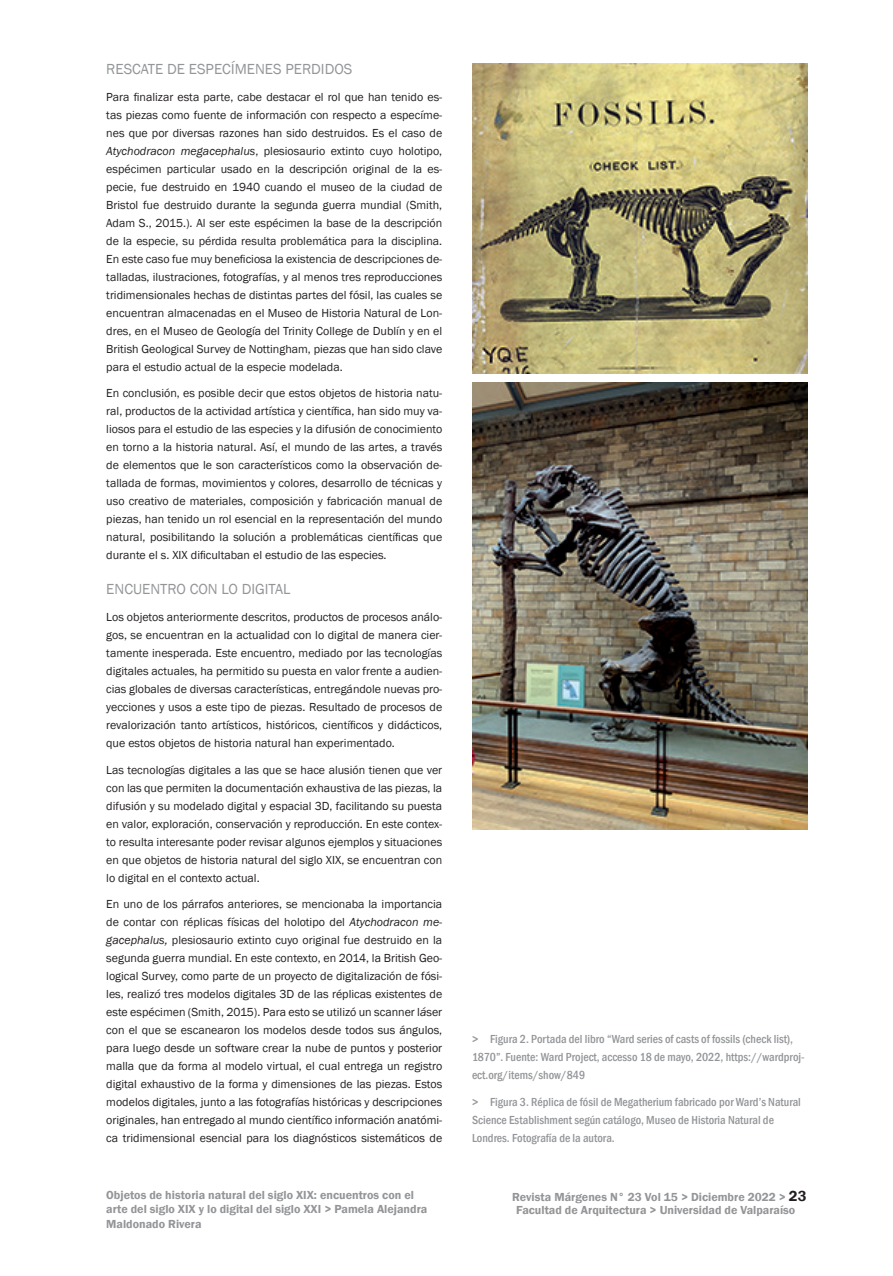
<style>
.page{position:relative;width:893px;height:1276px;background:#fff}
.page>*{position:absolute;margin:0;border:0;box-sizing:border-box;transform-origin:0 0}
.Título_Cuerpo{font:15px "Franklin Gothic";color:#939598}
.Cuerpo_de_texto{font:12px/18px "Franklin Gothic";color:#231f20;text-align:justify}
.t1{font:500 condensed 12px/18px "Franklin Gothic";color:#939598}
.Pié_página{font:600 12px/14.4px "Franklin Gothic";color:#939598}
.s1{font-style:italic}
.s2{font-size:15px;color:#231f20}
</style>
<div class="page">
<img style="left:472px;top:64px;width:336px;height:309px">
<img style="left:472px;top:383px;width:336px;height:447px">
<p class="Título_Cuerpo" style="left:106px;top:60px;width:248px">RESCATE DE ESPECÍMENES PERDIDOS</p>
<p class="Cuerpo_de_texto" style="left:106px;top:88px;width:337px">Para finalizar esta parte, cabe destacar el rol que han tenido es&shy;tas piezas como fuente de información con respecto a especíme&shy;nes que por diversas razones han sido destruidos. Es el caso de <span class="s1">Atychodracon megacephalus</span>, plesiosaurio extinto cuyo holotipo, espécimen particular usado en la descripción original de la es&shy;pecie, fue destruido en 1940 cuando el museo de la ciudad de Bristol fue destruido durante la segunda guerra mundial (Smith, Adam S., 2015.). Al ser este espécimen la base de la descripción de la especie, su pérdida resulta problemática para la disciplina.<br>En este caso fue muy beneficiosa la existencia de descripciones de&shy;talladas, ilustraciones, fotografías, y al menos tres reproducciones tridimensionales hechas de distintas partes del fósil, las cuales se encuentran almacenadas en el Museo de Historia Natural de Lon&shy;dres, en el Museo de Geología del Trinity College de Dublín y en el British Geological Survey de Nottingham, piezas que han sido clave para el estudio actual de la especie modelada.</p>
<p class="Cuerpo_de_texto" style="left:106px;top:385px;width:337px">En conclusión, es posible decir que estos objetos de historia natu&shy;ral, productos de la actividad artística y científica, han sido muy va&shy;liosos para el estudio de las especies y la difusión de conocimiento en torno a la historia natural. Así, el mundo de las artes, a través de elementos que le son característicos como la observación de&shy;tallada de formas, movimientos y colores, desarrollo de técnicas y uso creativo de materiales, composición y fabricación manual de piezas, han tenido un rol esencial en la representación del mundo natural, posibilitando la solución a problemáticas científicas que durante el s. XIX dificultaban el estudio de las especies.</p>
<p class="Título_Cuerpo" style="left:106px;top:580px;width:186px">ENCUENTRO CON LO DIGITAL</p>
<p class="Cuerpo_de_texto" style="left:106px;top:608px;width:337px">Los objetos anteriormente descritos, productos de procesos análo&shy;gos, se encuentran en la actualidad con lo digital de manera cier&shy;tamente inesperada. Este encuentro, mediado por las tecnologías digitales actuales, ha permitido su puesta en valor frente a audien&shy;cias globales de diversas características, entregándole nuevas pro&shy;yecciones y usos a este tipo de piezas. Resultado de procesos de revalorización tanto artísticos, históricos, científicos y didácticos, que estos objetos de historia natural han experimentado.</p>
<p class="Cuerpo_de_texto" style="left:106px;top:761px;width:337px">Las tecnologías digitales a las que se hace alusión tienen que ver con las que permiten la documentación exhaustiva de las piezas, la difusión y su modelado digital y espacial 3D, facilitando su puesta en valor, exploración, conservación y reproducción. En este contex&shy;to resulta interesante poder revisar algunos ejemplos y situaciones en que objetos de historia natural del siglo XIX, se encuentran con lo digital en el contexto actual.</p>
<p class="Cuerpo_de_texto" style="left:106px;top:895px;width:337px">En uno de los párrafos anteriores, se mencionaba la importancia de contar con réplicas físicas del holotipo del <span class="s1">Atychodracon me&shy;gacephalus,</span> plesiosaurio extinto cuyo original fue destruido en la segunda guerra mundial. En este contexto, en 2014, la British Geo&shy;logical Survey, como parte de un proyecto de digitalización de fósi&shy;les, realiz<span class="s1">ó</span> tres modelos digitales 3D de las réplicas existentes de este espécimen (Smith, 2015). Para esto se utilizó un scanner l<span class="s1">á</span>ser con el que se escanearon los modelos desde todos sus ángulos, para luego desde un software crear la nube de puntos y posterior malla que da forma al modelo virtual, el cual entrega un registro digital exhaustivo de la forma y dimensiones de las piezas. Estos modelos digitales, junto a las fotografías históricas y descripciones originales, han entregado al mundo científico información anatómi&shy;ca tridimensional esencial para los diagnósticos sistemáticos de</p>
<p class="Pié_página" style="left:106px;top:1187px;width:323px">Objetos de historia natural del siglo XIX: encuentros con el arte del siglo XIX y lo digital del siglo XXI &gt; Pamela Alejandra<br>Maldonado Rivera</p>
<p class="t1" style="left:472px;top:1030px;width:334px">&gt; Figura 2. Portada del libro “Ward series of casts of fossils (check list),<br>1870”. Fuente: Ward Project, accesso 18 de mayo, 2022, https://wardproj&shy;ect.org/items/show/849</p>
<p class="t1" style="left:472px;top:1092px;width:330px">&gt; Figura 3. Réplica de fósil de Megatherium fabricado por Ward’s Natural<br>Science Establishment según catálogo, Museo de Historia Natural de<br>Londres. Fotografía de la autora.</p>
<p class="Pié_página" style="left:516px;top:1191px;width:292px;line-height:12.3px;text-indent:-4px">Revista Márgenes N° 23 Vol 15 &gt; Diciembre 2022 &gt; <span class="s2">23<br></span>Facultad de Arquitectura &gt; Universidad de Valparaíso</p>
</div>
